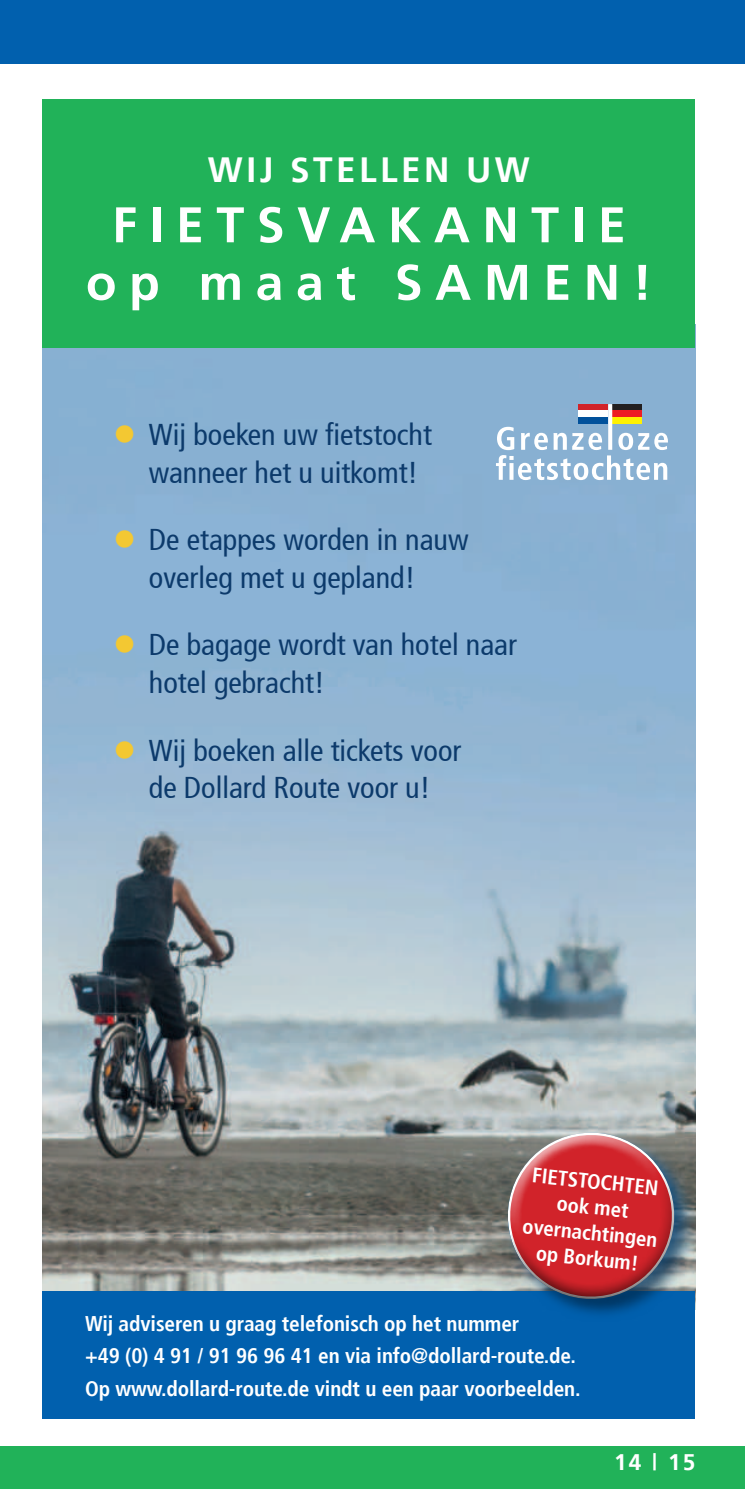
<style>
.page{position:relative;width:745px;height:1489px;background:#fff}
.page>*{position:absolute;margin:0;border:0;box-sizing:border-box;transform-origin:0 0}
.t1{font:700 50px/57.5px "Frutiger";letter-spacing:.25em;color:#fff;text-align:center}
.t2{font:700 35px "Frutiger";letter-spacing:.1em;color:#fff}
.t3{font:condensed 30px/37.5px "Frutiger";color:#0c3a6b}
.t4{font:700 22.5px "Frutiger";color:#fff}
.t5{font:700 condensed 21.25px/32.5px "Frutiger";letter-spacing:-.005em;color:#fff}
.t6{font:700 condensed 21px/25.5px "Frutiger";color:#fff;text-align:center}
.s1{color:#f3c832}
</style>
<div class="page">
<div style="left:0;top:1446px;width:744px;height:42px;background:#21b259"></div>
<div style="left:0;top:0;width:744px;height:64px;background:#0160ae"></div>
<img style="left:43px;top:347px;width:651px;height:943px">
<div style="left:43px;top:99px;width:651px;height:248px;background:#21b259"></div>
<div style="left:43px;top:1290px;width:651px;height:128px;background:#0160ae"></div>
<svg style="left:488px;top:1106px;width:208px;height:239px"></svg>
<svg style="left:495px;top:404px;width:172px;height:76px"></svg>
<p class="t2" style="left:208px;top:155px;width:323px">WIJ STELLEN UW</p>
<h1 class="t1" style="left:86px;top:200px;width:567px">FIETSVAKANTIE op maat SAMEN!</h1>
<p class="t3" style="left:149px;top:418px;width:284px;text-indent:-35px"><span class="s1">●</span> Wij boeken uw 昀椀etstocht wanneer het u uitkomt!</p>
<p class="t3" style="left:113px;top:524px;width:356px;text-align:center"><span class="s1">●</span> De etappes worden in nauw overleg met u gepland!</p>
<p class="t3" style="left:149px;top:629px;width:369px;text-indent:-35px"><span class="s1">●</span> De bagage wordt van hotel naar hotel gebracht!</p>
<p class="t3" style="left:113px;top:734px;width:349px;text-align:center"><span class="s1">●</span> Wij boeken alle tickets voor de Dollard Route voor u!</p>
<p class="t6" style="left:529px;top:1163px;width:137px;rotate:6deg">FIETSTOCHTEN ook met overnachtingen op Borkum!</p>
<p class="t5" style="left:85px;top:1308px;width:496px">Wij adviseren u graag telefonisch op het nummer<br>+49 (0) 4 91 / 91 96 96 41 en via info@dollard-route.de.<br>Op www.dollard-route.de vindt u een paar voorbeelden.</p>
<p class="t4" style="left:613px;top:1452px;width:83px">14 | 15</p>
</div>
